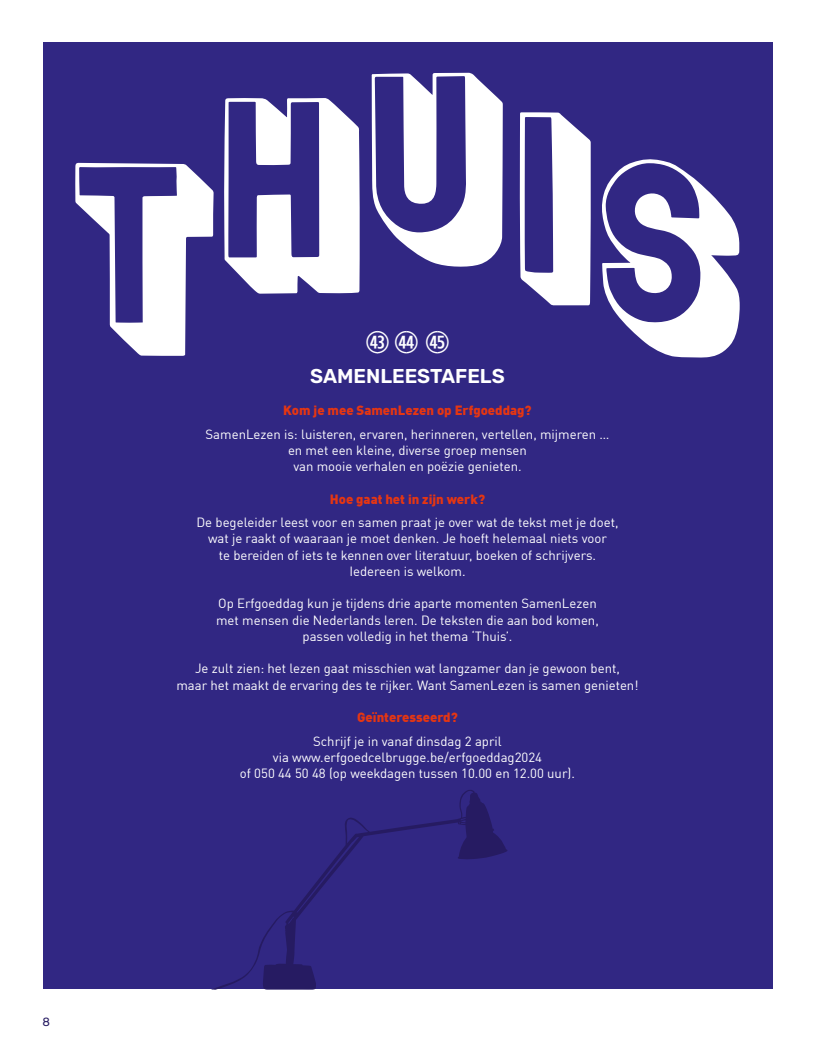
<style>
.page{position:relative;width:815px;height:1053px;background:#fff}
.page>*{position:absolute;margin:0;border:0;box-sizing:border-box;transform-origin:0 0}
.t1{font:30px "Combi Numerals Ltd";color:#fff}
.t2{font:600 20px "Rubik";color:#fff}
.t3{font:13.12px/16.2px "DIN Offc Pro";color:#fff;text-align:center}
.t4{font:900 13.12px "DIN Offc Pro";color:#e63612}
.t5{font:11.88px "Rubik";color:#261b62}
</style>
<div class="page">
<div style="left:43px;top:43px;width:729px;height:946px;background:#312783"></div>
<svg style="left:75px;top:163px;width:139px;height:193px"></svg>
<svg style="left:224px;top:98px;width:136px;height:195px"></svg>
<svg style="left:371px;top:73px;width:132px;height:194px"></svg>
<svg style="left:520px;top:112px;width:71px;height:194px"></svg>
<svg style="left:602px;top:159px;width:138px;height:199px"></svg>
<svg style="left:213px;top:790px;width:294px;height:199px"></svg>
<p class="t5" style="left:43px;top:1015px;width:9px">8</p>
<h1 class="t1" style="left:365px;top:325px;width:86px">4• 4• 4•</h1>
<h2 class="t2" style="left:310px;top:364px;width:196px">SAMENLEESTAFELS</h2>
<p class="t4" style="left:283px;top:399px;width:250px">Kom je mee SamenLezen op Erfgoeddag?</p>
<p class="t3" style="left:206px;top:424px;width:405px">SamenLezen is: luisteren, ervaren, herinneren, vertellen, mijmeren … en met een kleine, diverse groep mensen<br>van mooie verhalen en poëzie genieten.</p>
<p class="t4" style="left:330px;top:487px;width:157px">Hoe gaat het in zijn werk?</p>
<p class="t3" style="left:196px;top:513px;width:424px">De begeleider leest voor en samen praat je over wat de tekst met je doet, wat je raakt of waaraan je moet denken. Je hoeft helemaal niets voor<br>te bereiden of iets te kennen over literatuur, boeken of schrijvers.<br>Iedereen is welkom.</p>
<p class="t3" style="left:216px;top:594px;width:384px">Op Erfgoeddag kun je tijdens drie aparte momenten SamenLezen met mensen die Nederlands leren. De teksten die aan bod komen, passen volledig in het thema ‘Thuis’.</p>
<p class="t3" style="left:176px;top:659px;width:464px">Je zult zien: het lezen gaat misschien wat langzamer dan je gewoon bent,<br>maar het maakt de ervaring des te rijker. Want SamenLezen is samen genieten!</p>
<p class="t4" style="left:357px;top:706px;width:102px">Geïnteresseerd?</p>
<p class="t3" style="left:240px;top:731px;width:337px">Schrijf je in vanaf dinsdag 2 april<br>via www.erfgoedcelbrugge.be/erfgoeddag2024<br>of 050 44 50 48 (op weekdagen tussen 10.00 en 12.00 uur).</p>
</div>
